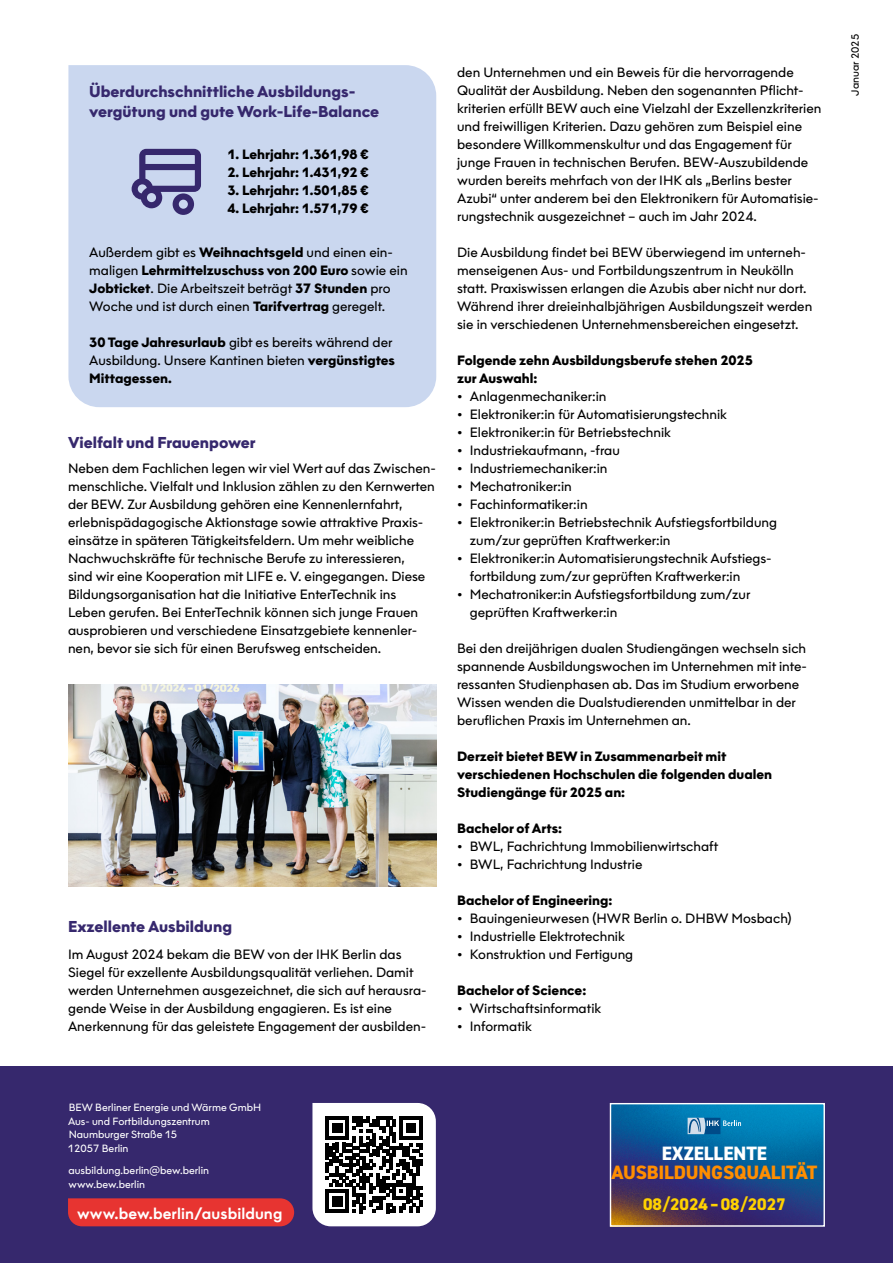
<style>
.page{position:relative;width:893px;height:1263px;background:#fff}
.page>*{position:absolute;margin:0;border:0;box-sizing:border-box;transform-origin:0 0}
.t1{font:800 19.35px "DIN2014";letter-spacing:-.01em;color:#ff8e00}
.t2{font:800 19.35px "DIN2014";color:#fff}
.t3{font:800 16.8px "DIN2014";color:#ffd200}
.t4{font:700 15.75px/19.5px "BEW OT";color:#36286d}
.t5{font:500 15.6px "BEW OT";letter-spacing:.005em;color:#fff}
.t6{font:13.5px/18px "BEW OT";color:#000}
.t7{font:700 13.5px/18px "BEW OT";color:#000}
.t8{font:10.5px/13.5px "BEW OT";color:#fff}
.t9{font:10.5px "BEW OT";color:#000}
.s1{font-weight:700}
</style>
<div class="page">
<div style="left:0;top:1067px;width:893px;height:196px;background:#36286d"></div>
<img style="left:612px;top:1105px;width:211px;height:120px">
<svg style="left:688px;top:1118px;width:53px;height:16px"></svg>
<div style="left:610px;top:1103px;width:215px;height:124px;border:1px solid #fff"></div>
<img style="left:68px;top:685px;width:369px;height:202px">
<div style="left:68px;top:65px;width:368px;height:342px;background:#cad7ef"></div>
<svg style="left:132px;top:149px;width:69px;height:66px;background:#8788b4"></svg>
<div style="left:68px;top:1198px;width:226px;height:28px;background:#e73431"></div>
<svg style="left:312px;top:1103px;width:124px;height:123px;background:#99999a"></svg>
<p class="t4" style="left:89px;top:81px;width:291px">Überdurchschnittliche Ausbildungs&shy;vergütung und gute Work-Life-Balance</p>
<p class="t7" style="left:227px;top:144px;width:142px">1. Lehrjahr: 1.361,98 €</p>
<p class="t7" style="left:227px;top:162px;width:142px">2. Lehrjahr: 1.431,92 €</p>
<p class="t7" style="left:227px;top:180px;width:142px">3. Lehrjahr: 1.501,85 €</p>
<p class="t7" style="left:227px;top:198px;width:142px">4. Lehrjahr: 1.571,79 €</p>
<p class="t6" style="left:89px;top:243px;width:320px">Außerdem gibt es <span class="s1">Weihnachtsgeld</span> und einen ein&shy;maligen <span class="s1">Lehrmittelzuschuss von 200 Euro</span> sowie ein <span class="s1">Jobticket</span>. Die Arbeitszeit beträgt <span class="s1">37 Stunden</span> pro Woche und ist durch einen <span class="s1">Tarifvertrag</span> geregelt.</p>
<p class="t6" style="left:89px;top:333px;width:307px"><span class="s1">30 Tage Jahresurlaub</span> gibt es bereits während der<br>Ausbildung. Unsere Kantinen bieten <span class="s1">vergünstigtes<br>Mittagessen.</span></p>
<p class="t4" style="left:68px;top:433px;width:189px">Vielfalt und Frauenpower</p>
<p class="t6" style="left:68px;top:459px;width:369px">Neben dem Fachlichen legen wir viel Wert auf das Zwischen&shy;menschliche. Vielfalt und Inklusion zählen zu den Kernwerten der BEW. Zur Ausbildung gehören eine Kennenlernfahrt, erlebnispädagogische Aktionstage sowie attraktive Praxis&shy;einsätze in späteren Tätigkeitsfeldern. Um mehr weibliche Nachwuchskräfte für technische Berufe zu interessieren,<br>sind wir eine Kooperation mit LIFE e. V. eingegangen. Diese Bildungsorganisation hat die Initiative EnterTechnik ins Leben gerufen. Bei EnterTechnik können sich junge Frauen ausprobieren und verschiedene Einsatzgebiete kennenler&shy;nen, bevor sie sich für einen Berufsweg entscheiden.</p>
<p class="t4" style="left:68px;top:916px;width:165px">Exzellente Ausbildung</p>
<p class="t6" style="left:68px;top:945px;width:360px">Im August 2024 bekam die BEW von der IHK Berlin das Siegel für exzellente Ausbildungsqualität verliehen. Damit werden Unternehmen ausgezeichnet, die sich auf herausra&shy;gende Weise in der Ausbildung engagieren. Es ist eine Anerkennung für das geleistete Engagement der ausbilden-</p>
<p class="t6" style="left:457px;top:63px;width:366px">den Unternehmen und ein Beweis für die hervorragende Qualität der Ausbildung. Neben den sogenannten Pflicht&shy;kriterien erfüllt BEW auch eine Vielzahl der Exzellenzkriterien und freiwilligen Kriterien. Dazu gehören zum Beispiel eine besondere Willkommenskultur und das Engagement für junge Frauen in technischen Berufen. BEW-Auszubildende wurden bereits mehrfach von der IHK als „Berlins bester Azubi“ unter anderem bei den Elektronikern für Automatisie&shy;rungstechnik ausgezeichnet – auch im Jahr 2024.</p>
<p class="t6" style="left:457px;top:243px;width:357px">Die Ausbildung findet bei BEW überwiegend im unterneh&shy;menseigenen Aus- und Fortbildungszentrum in Neukölln statt. Praxiswissen erlangen die Azubis aber nicht nur dort.<br>Während ihrer dreieinhalbjährigen Ausbildungszeit werden sie in verschiedenen Unternehmensbereichen eingesetzt.</p>
<p class="t7" style="left:457px;top:351px;width:297px">Folgende zehn Ausbildungsberufe stehen 2025 zur Auswahl:</p>
<p class="t6" style="left:457px;top:387px;width:151px">• Anlagenmechaniker:in</p>
<p class="t6" style="left:457px;top:405px;width:271px">• Elektroniker:in für Automatisierungstechnik</p>
<p class="t6" style="left:457px;top:423px;width:215px">• Elektroniker:in für Betriebstechnik</p>
<p class="t6" style="left:457px;top:441px;width:164px">• Industriekaufmann, -frau</p>
<p class="t6" style="left:457px;top:459px;width:152px">• Industriemechaniker:in</p>
<p class="t6" style="left:457px;top:477px;width:116px">• Mechatroniker:in</p>
<p class="t6" style="left:457px;top:495px;width:132px">• Fachinformatiker:in</p>
<p class="t6" style="left:470px;top:513px;width:309px;text-indent:-13px">• Elektroniker:in Betriebstechnik Aufstiegsfortbildung zum/zur geprüften Kraftwerker:in</p>
<p class="t6" style="left:470px;top:549px;width:303px;text-indent:-13px">• Elektroniker:in Automatisierungstechnik Aufstiegs&shy;fortbildung zum/zur geprüften Kraftwerker:in</p>
<p class="t6" style="left:470px;top:585px;width:282px;text-indent:-13px">• Mechatroniker:in Aufstiegsfortbildung zum/zur geprüften Kraftwerker:in</p>
<p class="t6" style="left:457px;top:639px;width:351px">Bei den dreijährigen dualen Studiengängen wechseln sich spannende Ausbildungswochen im Unternehmen mit inte&shy;ressanten Studienphasen ab. Das im Studium erworbene Wissen wenden die Dualstudierenden unmittelbar in der beruflichen Praxis im Unternehmen an.</p>
<p class="t7" style="left:457px;top:747px;width:316px">Derzeit bietet BEW in Zusammenarbeit mit verschiedenen Hochschulen die folgenden dualen<br>Studiengänge für 2025 an:</p>
<p class="t7" style="left:457px;top:819px;width:107px">Bachelor of Arts:</p>
<p class="t6" style="left:457px;top:837px;width:263px">• BWL, Fachrichtung Immobilienwirtschaft</p>
<p class="t6" style="left:457px;top:855px;width:187px">• BWL, Fachrichtung Industrie</p>
<p class="t7" style="left:457px;top:891px;width:157px">Bachelor of Engineering:</p>
<p class="t6" style="left:457px;top:909px;width:336px">• Bauingenieurwesen (HWR Berlin o. DHBW Mosbach)</p>
<p class="t6" style="left:457px;top:927px;width:169px">• Industrielle Elektrotechnik</p>
<p class="t6" style="left:457px;top:945px;width:178px">• Konstruktion und Fertigung</p>
<p class="t7" style="left:457px;top:981px;width:131px">Bachelor of Science:</p>
<p class="t6" style="left:457px;top:999px;width:146px">• Wirtschaftsinformatik</p>
<p class="t6" style="left:457px;top:1017px;width:76px">• Informatik</p>
<p class="t8" style="left:68px;top:1100px;width:195px">BEW Berliner Energie und Wärme GmbH<br>Aus- und Fortbildungszentrum<br>Naumburger Straße 15<br>12057 Berlin</p>
<p class="t8" style="left:68px;top:1163px;width:142px">ausbildung.berlin@bew.berlin www.bew.berlin</p>
<p class="t5" style="left:77px;top:1203px;width:207px">www.bew.berlin/ausbildung</p>
<h1 class="t2" style="left:662px;top:1140px;width:107px">EXZELLENTE</h1>
<h1 class="t1" style="left:611px;top:1159px;width:207px">AUSBILDUNGSQUALITÄT</h1>
<p class="t3" style="left:643px;top:1193px;width:144px">08/2024–08/2027</p>
<p class="t9" style="left:849px;top:95px;width:63px;rotate:-90deg">Januar 2025</p>
</div>
